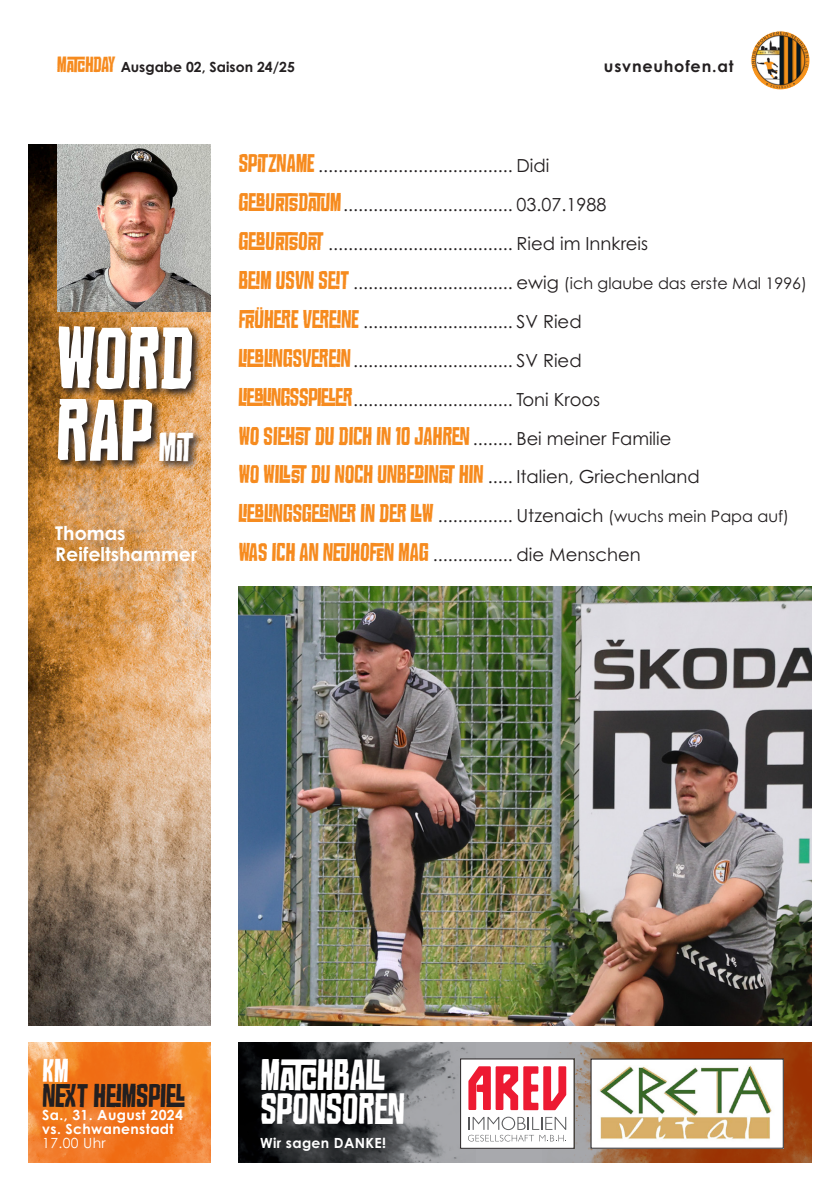
<style>
.page{position:relative;width:840px;height:1191px;background:#fff}
.page>*{position:absolute;margin:0;border:0;box-sizing:border-box;transform-origin:0 0}
.t1{font:96px/72px "Croteau";color:#fff}
.t2{font:48px/33.6px "Croteau";color:#fff}
.t3{font:36px "Croteau";color:#231f20}
.t4{font:36px "Croteau";color:#fff}
.t5{font:28px/39px "Croteau";color:#f68b1f}
.t6{font:700 19px/21.2px "Century Gothic";color:#fff}
.t7{font:18px/39px "Century Gothic";color:#231f20}
.t8{font:700 16px "Century Gothic Pro";letter-spacing:.05em;color:#231f20}
.t9{font:700 14px/14px "Century Gothic";letter-spacing:.025em;color:#fff}
.t10{font:700 14px "Century Gothic Pro";color:#231f20}
.t11{font:14px "Century Gothic";letter-spacing:.025em;color:#fff}
.t12{font:300 11px/20.2px "Helvetica Neue LT Std";letter-spacing:.01em;color:#fff}
.s1{font-family:"Croteau";font-weight:400;font-size:24px;color:#f68b1f}
.s2{font-size:44px}
.s3{font-family:"Croteau";font-size:28px;color:#f68b1f}
.s4{font-size:16px}
.s5{font-family:"Century Gothic";font-size:18px;color:#231f20}
.s6{font-weight:700}
</style>
<div class="page">
<img style="left:750px;top:31px;width:59px;height:59px;border-radius:30px">
<div style="left:750px;top:31px;width:59px;height:59px;border:1px solid #fff;border-radius:50%"></div>
<img style="left:28px;top:1042px;width:182px;height:120px">
<svg style="left:238px;top:1042px;width:573px;height:120px;background:#a6a7aa"></svg>
<img style="left:542px;top:1042px;width:269px;height:120px">
<img style="left:238px;top:1042px;width:237px;height:120px">
<img style="left:28px;top:144px;width:182px;height:881px">
<img style="left:58px;top:144px;width:152px;height:167px">
<svg style="left:55px;top:324px;width:149px;height:148px;background:#805c35"></svg>
<img style="left:238px;top:587px;width:573px;height:438px">
<svg style="left:462px;top:1060px;width:110px;height:86px"></svg>
<div style="left:590px;top:1059px;width:192px;height:89px;background:#fff"></div>
<img style="left:599px;top:1065px;width:173px;height:74px">
<p class="t10" style="left:57px;top:58px;width:239px"><span class="s1">MATCHDAY</span> Ausgabe 02, Saison 24/25</p>
<p class="t8" style="left:603px;top:56px;width:131px">usvneuhofen.at</p>
<h1 class="t1" style="left:55px;top:324px;width:139px">WORD<br>RAP <span class="s2">MIT</span></h1>
<p class="t6" style="left:55px;top:522px;width:143px">Thomas<br>Reifeltshammer</p>
<p class="t7" style="left:238px;top:146px;width:569px"><span class="s3">SPITZNAME</span> ....................................... Didi <span class="s3">GEBURTSDATUM</span>.................................. 03.07.1988<br><span class="s3">GEBURTSORT</span> ..................................... Ried im Innkreis<br><span class="s3">BEIM USVN SEIT</span> ................................ ewig <span class="s4">(ich glaube das erste Mal 1996)<br></span><span class="s3">FRÜHERE VEREINE</span> .............................. SV Ried <span class="s3">LIEBLINGSVEREIN</span>................................ SV Ried <span class="s3">LIEBLINGSSPIELER</span>................................ Toni Kroos</p>
<h3 class="t5" style="left:238px;top:416px;width:463px">WO SIEHST DU DICH IN 10 JAHREN <span class="s5">........ Bei meiner Familie<br></span>WO WILLST DU NOCH UNBEDINGT HIN <span class="s5">..... Italien, Griechenland</span></h3>
<p class="t7" style="left:238px;top:496px;width:552px"><span class="s3">LIEBLINGSGEGNER IN DER LLW</span> ............... Utzenaich <span class="s4">(wuchs mein Papa auf)<br></span><span class="s3">WAS ICH AN NEUHOFEN MAG</span> ................ die Menschen</p>
<h3 class="t4" style="left:42px;top:1055px;width:28px">KM</h3>
<p class="t9" style="left:42px;top:1108px;width:142px">Sa., 31. August 2024 vs. Schwanenstadt</p>
<p class="t11" style="left:42px;top:1134px;width:65px">17.00 Uhr</p>
<h3 class="t3" style="left:42px;top:1079px;width:134px">NEXT HEIMSPIEL</h3>
<h2 class="t2" style="left:260px;top:1059px;width:146px">MATCHBALL<br>SPONSOREN</h2>
<p class="t9" style="left:260px;top:1136px;width:127px">Wir sagen DANKE!</p>
<p class="t12" style="left:281px;top:1060px;width:171px">IMMOBILIEN<span class="s6">MAKLER<br></span>BAU- &amp; PROJEKT<span class="s6">MANAGEMENT<br></span>IMMOBILIEN<span class="s6">VERWALTUNG</span></p>
</div>
